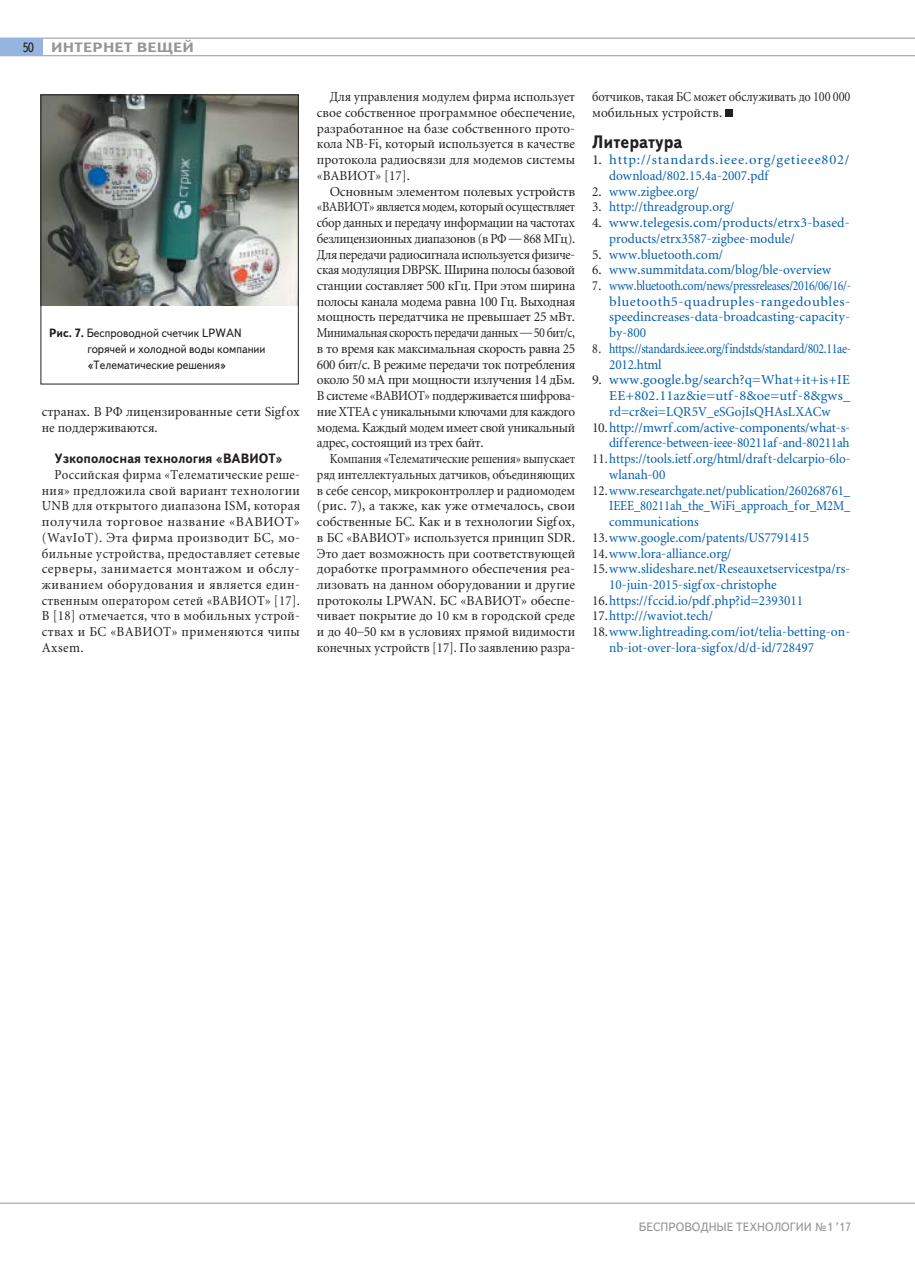
<style>
.page{position:relative;width:915px;height:1263px;background:#fff}
.page>*{position:absolute;margin:0;border:0;box-sizing:border-box;transform-origin:0 0}
.t1{font:700 18px "Text Book C";color:#231f20;scale:.94 1}
.t2{font:13.5px/15.8px "Miniature";color:#231f20}
.t3{font:13.5px/15.8px "Miniature";color:#231f20;text-align:justify;scale:.86 1}
.t4{font:13.5px/15.8px "Miniature";color:#231f20;text-align:justify;scale:.92 1}
.t5{font:13.5px/15.8px "Miniature";color:#005dac}
.t6{font:13.5px "Miniature";color:#005dac;scale:.96 1}
.t7{font:13.5px/15.8px "Miniature";color:#231f20;text-align:justify;scale:.94 1}
.t8{font:13.5px/15.8px "Miniature";color:#005dac;text-align:justify;scale:.86 1}
.t9{font:13.5px/15.8px "Miniature";color:#005dac;text-align:justify;scale:.93 1}
.t10{font:13.5px/15.8px "Miniature";letter-spacing:-.02em;color:#005dac;text-align:right}
.t11{font:13.5px/15.8px "Miniature";letter-spacing:.055em;color:#005dac;scale:1.06 1}
.t12{font:13.5px/15.8px "Miniature";letter-spacing:-.03em;color:#005dac;scale:.87 1}
.t13{font:13.5px/15.8px "Miniature";color:#005dac;scale:.94 1}
.t14{font:13.5px/15.8px "Miniature";color:#231f20;scale:.89 1}
.t15{font:700 13.5px "Text Book C";color:#231f20;scale:.95 1}
.t16{font:700 13.5px "Text Book C";letter-spacing:.01em;color:#939598;scale:1.17 1}
.t17{font:13.5px "Text Book C";color:#231f20;scale:.9 1}
.t18{font:12px/15.8px "Text Book C";color:#231f20;scale:.95 1}
.t19{font:12px "Text Book C";color:#939598}
.s1{font-weight:700}
.s2{color:#231f20}
</style>
<div class="page">
<hr style="left:0;top:1203px;width:914px;height:1px;background:#939598">
<hr style="left:0;top:38px;width:914px;height:1px;background:#939598">
<hr style="left:0;top:55px;width:914px;height:1px;background:#939598">
<div style="left:0;top:38px;width:43px;height:18px;background:#95b5df"></div>
<div style="left:725px;top:109px;width:7px;height:8px;background:#231f20"></div>
<img style="left:42px;top:97px;width:254px;height:209px">
<div style="left:40px;top:95px;width:258px;height:289px;border:1px solid #231f20"></div>
<p class="t17" style="left:22px;top:39px;width:14px">50</p>
<p class="t16" style="left:51px;top:42px;width:124px">ИНТЕРНЕТ ВЕЩЕЙ</p>
<p class="t18" style="left:87px;top:325px;width:189px;text-indent:-38px"><span class="s1">Рис. 7.</span> Беспроводной счетчик LPWAN горячей и холодной воды компании «Телематические решения»</p>
<p class="t2" style="left:42px;top:405px;width:259px">странах. В РФ лицензированные сети Sigfox не поддерживаются.</p>
<p class="t15" style="left:54px;top:453px;width:242px">Узкополосная технология «ВАВИОТ»</p>
<p class="t4" style="left:42px;top:468px;width:282px;text-indent:13px">Российская фирма «Телематические реше&shy;ния» предложила свой вариант технологии UNB для открытого диапазона ISM, которая получила торговое название «ВАВИОТ» (WavIoT). Эта фирма производит БС, мо&shy;бильные устройства, предоставляет сетевые серверы, занимается монтажом и обслу&shy;живанием оборудования и является един&shy;ственным оператором сетей «ВАВИОТ» [17].<br>В [18] отмечается, что в мобильных устрой&shy;ствах и БС «ВАВИОТ» применяются чипы Axsem.</p>
<p class="t7" style="left:317px;top:90px;width:276px;text-indent:13px">Для управления модулем фирма использует свое собственное программное обеспечение, разработанное на базе собственного прото&shy;кола NB-Fi, который используется в качестве протокола радиосвязи для модемов системы «ВАВИОТ» [17].</p>
<p class="t2" style="left:317px;top:185px;width:259px;text-align:justify;text-indent:13px">Основным элементом полевых устройств «ВАВИОТ» является модем, который осуществляет сбор данных и передачу информации на частотах безлицензионных диапазонов (в РФ — 868 МГц).<br>Для передачи радиосигнала используется физиче&shy;ская модуляция DBPSK. Ширина полосы базовой станции составляет 500 кГц. При этом ширина полосы канала модема равна 100 Гц. Выходная мощность передатчика не превышает 25 мВт.<br>Минимальная скорость передачи данных — 50 бит/с, в то время как максимальная скорость равна 25<br>600 бит/с. В режиме передачи ток потребления около 50 мА при мощности излучения 14 дБм.<br>В системе «ВАВИОТ» поддерживается шифрова&shy;ние XTEA с уникальными ключами для каждого модема. Каждый модем имеет свой уникальный адрес, состоящий из трех байт.</p>
<p class="t3" style="left:317px;top:452px;width:302px;text-indent:13px">Компания «Телематические решения» выпускает ряд интеллектуальных датчиков, объединяющих в себе сенсор, микроконтроллер и радиомодем (рис. 7), а также, как уже отмечалось, свои собственные БС. Как и в технологии Sigfox, в БС «ВАВИОТ» используется принцип SDR.<br>Это дает возможность при соответствующей доработке программного обеспечения реа&shy;лизовать на данном оборудовании и другие протоколы LPWAN. БС «ВАВИОТ» обеспе&shy;чивает покрытие до 10 км в городской среде и до 40–50 км в условиях прямой видимости конечных устройств [17]. По заявлению разра-</p>
<p class="t14" style="left:592px;top:90px;width:291px">ботчиков, такая БС может обслуживать до 100 000 мобильных устройств.</p>
<h1 class="t1" style="left:592px;top:136px;width:97px">Литература</h1>
<p class="t11" style="left:609px;top:153px;width:228px;text-indent:-17px"><span class="s2">1.</span> http://standards.ieee.org/getieee802/ download/802.15.4a-2007.pdf</p>
<p class="t6" style="left:592px;top:186px;width:113px"><span class="s2">2.</span> www.zigbee.org/</p>
<p class="t6" style="left:592px;top:202px;width:149px"><span class="s2">3.</span> http://threadgroup.org/</p>
<p class="t5" style="left:609px;top:216px;width:242px;text-indent:-17px"><span class="s2">4.</span> www.telegesis.com/products/etrx3-based&shy;products/etrx3587-zigbee-module/</p>
<p class="t6" style="left:592px;top:249px;width:138px"><span class="s2">5.</span> www.bluetooth.com/</p>
<p class="t6" style="left:592px;top:265px;width:251px"><span class="s2">6.</span> www.summitdata.com/blog/ble-overview</p>
<p class="t8" style="left:609px;top:279px;width:283px;text-indent:-17px"><span class="s2">7.</span> www.bluetooth.com/news/pressreleases/2016/06/16/- bluetooth5-quadruples-rangedoubles&shy;speedincreases-data-broadcasting-capacity&shy;by-800</p>
<p class="t12" style="left:609px;top:342px;width:279px;text-indent:-17px"><span class="s2">8.</span> https://standards.ieee.org/findstds/standard/802.11ae-<br>2012.html</p>
<p class="t5" style="left:609px;top:373px;width:242px;text-align:justify;text-indent:-17px"><span class="s2">9.</span> www.google.bg/search?q=What+it+is+IE EE+802.11az&amp;ie=utf-8&amp;oe=utf-8&amp;gws_ rd=cr&amp;ei=LQR5V_eSGojIsQHAsLXACw</p>
<p class="t10" style="left:592px;top:421px;width:259px"><span class="s2">10.</span> http://mwrf.com/active-components/what-s&shy;difference-between-ieee-80211af-and-80211ah</p>
<p class="t13" style="left:609px;top:452px;width:258px;text-indent:-17px"><span class="s2">11.</span> https://tools.ietf.org/html/draft-delcarpio-6lo&shy;wlanah-00</p>
<p class="t9" style="left:609px;top:483px;width:261px;text-indent:-17px"><span class="s2">12.</span> www.researchgate.net/publication/260268761_ IEEE_80211ah_the_WiFi_approach_for_M2M_ communications</p>
<p class="t6" style="left:592px;top:532px;width:227px"><span class="s2">13.</span> www.google.com/patents/US7791415</p>
<p class="t6" style="left:592px;top:548px;width:146px"><span class="s2">14.</span> www.lora-alliance.org/</p>
<p class="t5" style="left:609px;top:562px;width:242px;text-indent:-17px"><span class="s2">15.</span> www.slideshare.net/Reseauxetservicestpa/rs-<br>10-juin-2015-sigfox-christophe</p>
<p class="t6" style="left:592px;top:595px;width:221px"><span class="s2">16.</span> https://fccid.io/pdf.php?id=2393011</p>
<p class="t6" style="left:592px;top:611px;width:127px"><span class="s2">17.</span> http:///waviot.tech/</p>
<p class="t5" style="left:609px;top:625px;width:242px;text-indent:-17px"><span class="s2">18.</span> www.lightreading.com/iot/telia-betting-on&shy;nb-iot-over-lora-sigfox/d/d-id/728497</p>
<p class="t19" style="left:638px;top:1220px;width:214px">БЕСПРОВОДНЫЕ ТЕХНОЛОГИИ №1 ’17</p>
</div>
